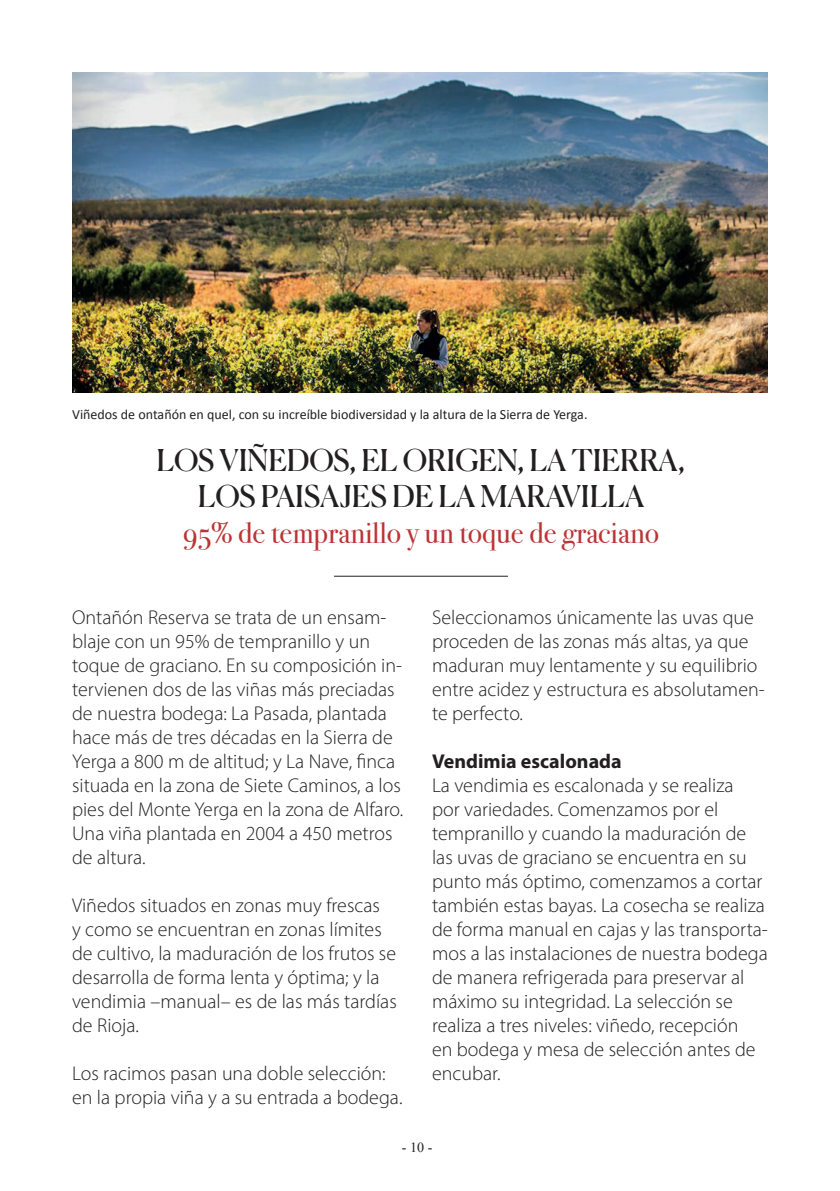
<style>
.page{position:relative;width:840px;height:1191px;background:#fff}
.page>*{position:absolute;margin:0;border:0;box-sizing:border-box;transform-origin:0 0}
.t1{font:30px/36px "Canela";color:#231f20;text-align:center}
.t2{font:30px "Bodoni Svty Two OSITCTT";color:#bc3436}
.t3{font:20px/24px "Myriad Variable Concept";letter-spacing:.155em;color:#231f20}
.t4{font:20px/24px "Myriad Variable Concept";letter-spacing:.135em;color:#231f20}
.t5{font:14px "Calibri";color:#231f20}
.t6{font:14px "Times New Roman";color:#231f20}
</style>
<div class="page">
<hr style="left:334px;top:576px;width:173px;height:1px;background:#231f20">
<img style="left:72px;top:72px;width:695px;height:321px">
<p class="t5" style="left:72px;top:405px;width:516px">Viñedos de ontañón en quel, con su increíble biodiversidad y la altura de la Sierra de Yerga.</p>
<h1 class="t1" style="left:156px;top:440px;width:530px">LOS VIÑEDOS, EL ORIGEN, LA TIERRA,<br>LOS PAISAJES DE LA MARAVILLA</h1>
<h1 class="t2" style="left:183px;top:515px;width:477px">95% de tempranillo y un toque de graciano</h1>
<p class="t4" style="left:72px;top:605px;width:332px">Ontañón Reserva se trata de un ensam&shy;blaje con un 95% de tempranillo y un toque de graciano. En su composición in&shy;tervienen dos de las viñas más preciadas de nuestra bodega: La Pasada, plantada hace más de tres décadas en la Sierra de Yerga a 800 m de altitud; y La Nave, finca situada en la zona de Siete Caminos, a los pies del Monte Yerga en la zona de Alfaro.<br>Una viña plantada en 2004 a 450 metros de altura.</p>
<p class="t3" style="left:72px;top:893px;width:324px">Viñedos situados en zonas muy frescas<br>y como se encuentran en zonas límites de cultivo, la maduración de los frutos se desarrolla de forma lenta y óptima; y la vendimia –manual– es de las más tardías de Rioja.</p>
<p class="t3" style="left:72px;top:1061px;width:331px">Los racimos pasan una doble selección: en la propia viña y a su entrada a bodega.</p>
<p class="t3" style="left:432px;top:605px;width:334px">Seleccionamos únicamente las uvas que proceden de las zonas más altas, ya que maduran muy lentamente y su equilibrio entre acidez y estructura es absolutamen&shy;te perfecto.</p>
<p class="t3" style="left:432px;top:749px;width:337px">Vendimia escalonada<br>La vendimia es escalonada y se realiza<br>por variedades. Comenzamos por el tempranillo y cuando la maduración de<br>las uvas de graciano se encuentra en su punto más óptimo, comenzamos a cortar también estas bayas. La cosecha se realiza de forma manual en cajas y las transporta&shy;mos a las instalaciones de nuestra bodega de manera refrigerada para preservar al máximo su integridad. La selección se realiza a tres niveles: viñedo, recepción<br>en bodega y mesa de selección antes de encubar.</p>
<p class="t6" style="left:402px;top:1137px;width:32px">- 10 -</p>
</div>
